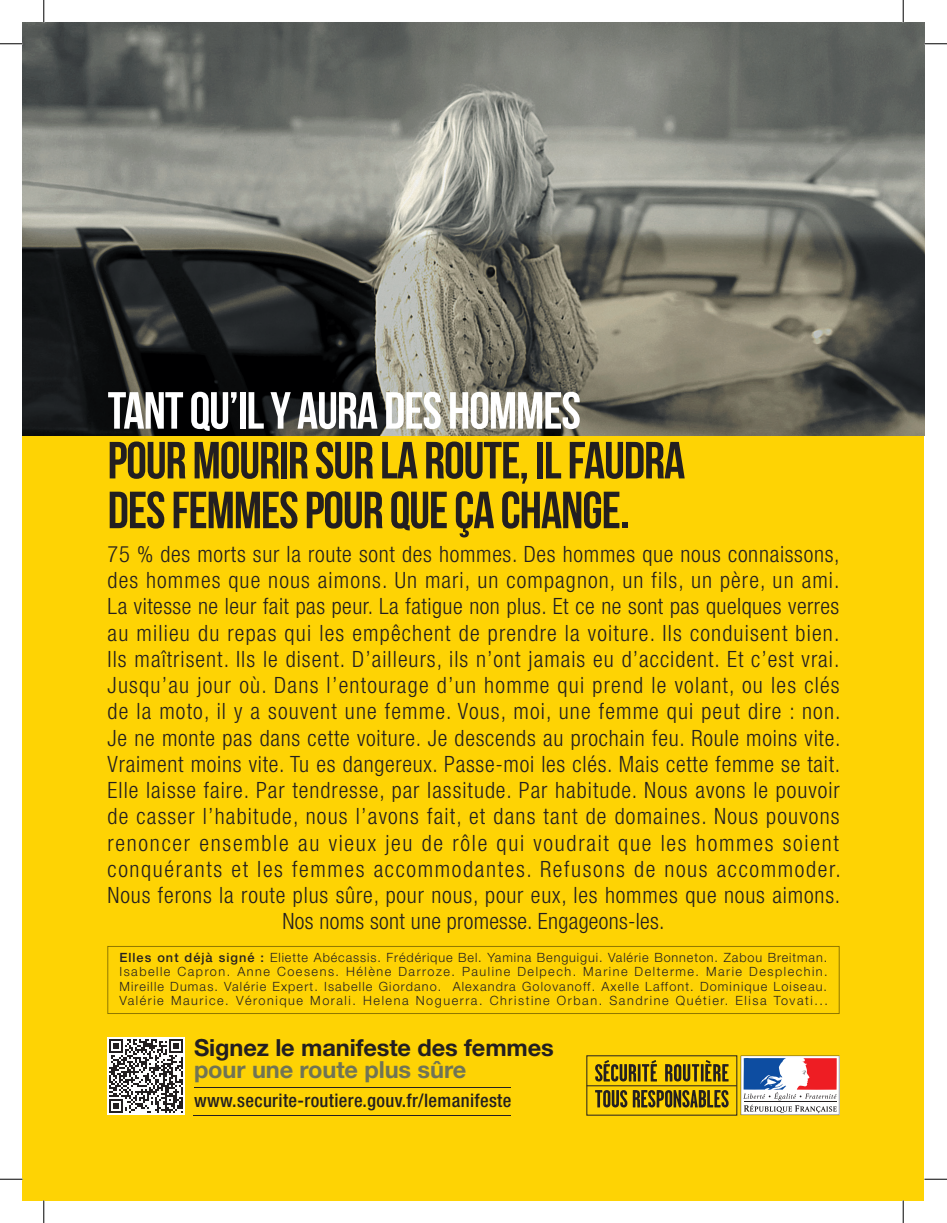
<style>
.page{position:relative;width:947px;height:1223px;background:#fff}
.page>*{position:absolute;margin:0;border:0;box-sizing:border-box;transform-origin:0 0}
.t1{font:52.2px/49.8px "Bebas Neue";letter-spacing:-.02em;color:#231f20}
.t2{font:52.2px "Bebas Neue";letter-spacing:-.02em;color:#fff}
.t3{font:700 23.55px "Helvetica Neue";letter-spacing:-.005em;color:#231f20}
.t4{font:700 23.55px "Helvetica Neue";letter-spacing:-.005em;color:#707455}
.t5{font:300 condensed 22.5px/26.2px "Helvetica Neue";letter-spacing:.045em;color:#231f20;text-align:center}
.t6{font:500 condensed 18.6px "Helvetica Neue";letter-spacing:.02em;color:#231f20}
.t7{font:300 12.75px/14.2px "Helvetica Neue";letter-spacing:.125em;color:#231f20;text-align:justify}
.s1{font-weight:500}
</style>
<div class="page">
<div style="left:22px;top:44px;width:902px;height:1156px;background:#fed304"></div>
<svg style="left:107px;top:946px;width:732px;height:68px"></svg>
<img style="left:22px;top:22px;width:902px;height:414px">
<svg style="left:595px;top:1060px;width:62px;height:21px"></svg>
<svg style="left:665px;top:1060px;width:63px;height:21px"></svg>
<svg style="left:595px;top:1090px;width:133px;height:17px"></svg>
<hr style="left:586px;top:1085px;width:150px;height:1px;background:#231f20">
<svg style="left:740px;top:1055px;width:99px;height:60px;background:#bea6b3"></svg>
<hr style="left:194px;top:1087px;width:317px;height:1px;background:#231f20">
<hr style="left:193px;top:1115px;width:318px;height:1px;background:#231f20">
<img style="left:108px;top:1038px;width:76px;height:76px">
<hr style="left:43px;top:0;width:2px;height:23px;background:#fff">
<hr style="left:902px;top:0;width:2px;height:23px;background:#fff">
<svg style="left:0;top:44px;width:22px;height:1px"></svg>
<svg style="left:924px;top:44px;width:22px;height:1px"></svg>
<svg style="left:0;top:1179px;width:22px;height:1px"></svg>
<svg style="left:924px;top:1179px;width:22px;height:1px"></svg>
<svg style="left:44px;top:0;width:1px;height:23px"></svg>
<svg style="left:44px;top:1200px;width:1px;height:23px"></svg>
<svg style="left:902px;top:0;width:1px;height:23px"></svg>
<svg style="left:902px;top:1200px;width:1px;height:23px"></svg>
<h1 class="t2" style="left:108px;top:382px;width:475px">TANT QU’IL Y AURA DES HOMMES</h1>
<h1 class="t1" style="left:108px;top:435px;width:579px">POUR MOURIR SUR LA ROUTE, IL FAUDRA<br>DES FEMMES POUR QUE ÇA CHANGE.</h1>
<p class="t5" style="left:108px;top:540px;width:734px">75 % des morts sur la route sont des hommes. Des hommes que nous connaissons, des hommes que nous aimons. Un mari, un compagnon, un fils, un père, un ami.<br>La vitesse ne leur fait pas peur. La fatigue non plus. Et ce ne sont pas quelques verres au milieu du repas qui les empêchent de prendre la voiture. Ils conduisent bien.<br>Ils maîtrisent. Ils le disent. D’ailleurs, ils n’ont jamais eu d’accident. Et c’est vrai.<br>Jusqu’au jour où. Dans l’entourage d’un homme qui prend le volant, ou les clés de la moto, il y a souvent une femme. Vous, moi, une femme qui peut dire : non.<br>Je ne monte pas dans cette voiture. Je descends au prochain feu. Roule moins vite.<br>Vraiment moins vite. Tu es dangereux. Passe-moi les clés. Mais cette femme se tait.<br>Elle laisse faire. Par tendresse, par lassitude. Par habitude. Nous avons le pouvoir de casser l’habitude, nous l’avons fait, et dans tant de domaines. Nous pouvons renoncer ensemble au vieux jeu de rôle qui voudrait que les hommes soient conquérants et les femmes accommodantes. Refusons de nous accommoder.<br>Nous ferons la route plus sûre, pour nous, pour eux, les hommes que nous aimons.<br>Nos noms sont une promesse. Engageons-les.</p>
<p class="t7" style="left:119px;top:950px;width:710px"><span class="s1">Elles ont déjà signé :</span> Eliette Abécassis. Frédérique Bel. Yamina Benguigui. Valérie Bonneton. Zabou Breitman.<br>Isabelle Capron. Anne Coesens. Hélène Darroze. Pauline Delpech. Marine Delterme. Marie Desplechin.<br>Mireille Dumas. Valérie Expert. Isabelle Giordano. Alexandra Golovanoff. Axelle Laffont. Dominique Loiseau.<br>Valérie Maurice. Véronique Morali. Helena Noguerra. Christine Orban. Sandrine Quétier. Elisa Tovati...</p>
<p class="t3" style="left:194px;top:1033px;width:361px">Signez le manifeste des femmes</p>
<p class="t4" style="left:194px;top:1054px;width:274px">pour une route plus sûre</p>
<p class="t6" style="left:194px;top:1089px;width:319px">www.securite-routiere.gouv.fr/lemanifeste</p>
</div>
